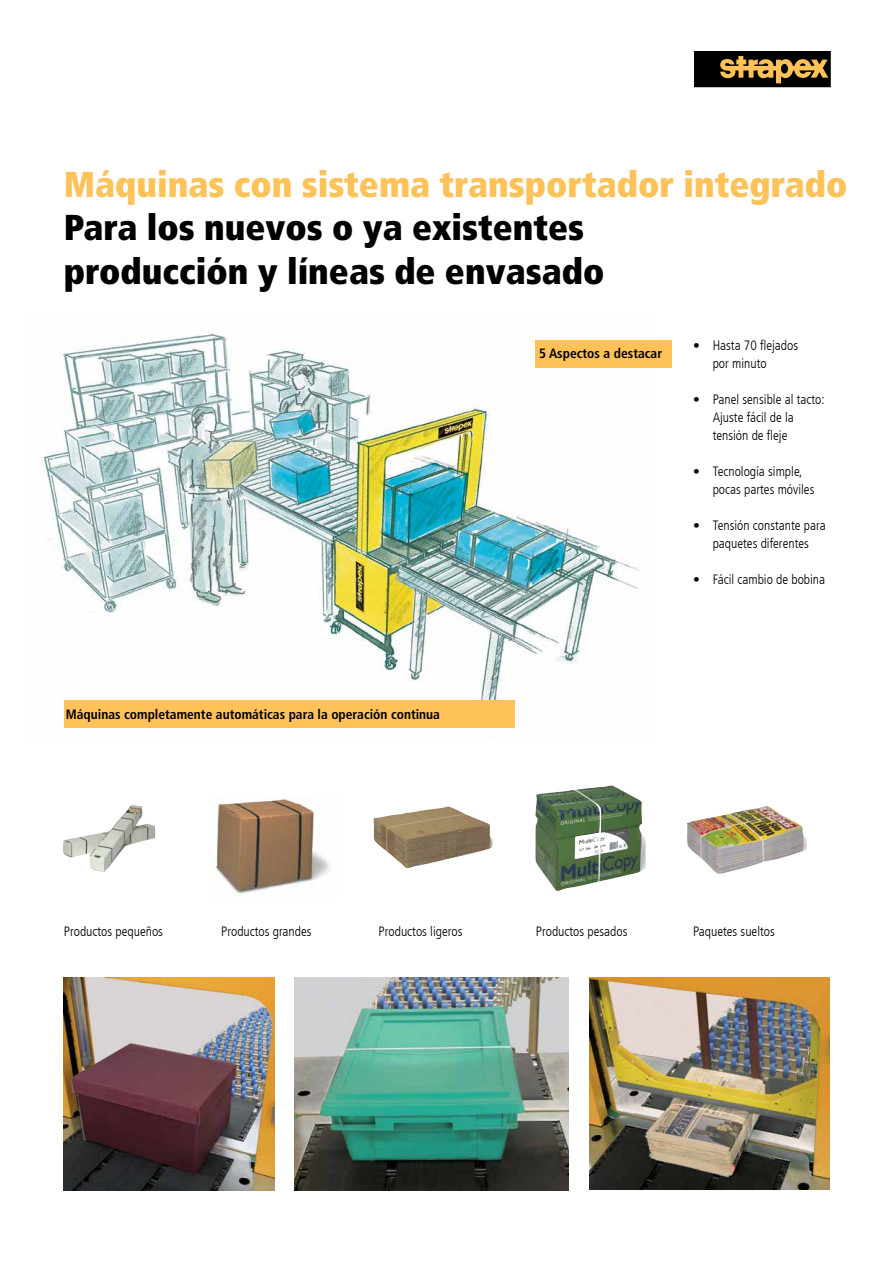
<style>
.page{position:relative;width:893px;height:1263px;background:#fff}
.page>*{position:absolute;margin:0;border:0;box-sizing:border-box;transform-origin:0 0}
.t1{font:900 condensed 36px "Frutiger LT Com";color:#000}
.t2{font:900 condensed 36px "Frutiger LT Com";color:#fec259}
.t3{font:300 condensed 13.5px "Frutiger LT Com";color:#000}
.t4{font:700 condensed 13.5px "Frutiger LT Com";color:#000}
</style>
<div class="page">
<img style="left:43px;top:333px;width:597px;height:367px">
<div style="left:694px;top:51px;width:136px;height:36px;background:#000"></div>
<svg style="left:720px;top:56px;width:108px;height:27px"></svg>
<div style="left:536px;top:340px;width:136px;height:28px;background:#fec259"></div>
<img style="left:687px;top:806px;width:120px;height:68px">
<img style="left:373px;top:806px;width:120px;height:63px">
<img style="left:62px;top:805px;width:94px;height:67px">
<img style="left:535px;top:785px;width:111px;height:106px">
<img style="left:64px;top:977px;width:210px;height:214px">
<img style="left:294px;top:977px;width:274px;height:214px">
<img style="left:590px;top:977px;width:239px;height:212px">
<img style="left:215px;top:796px;width:115px;height:98px">
<div style="left:64px;top:700px;width:451px;height:28px;background:#fec259"></div>
<p class="t2" style="left:64px;top:163px;width:785px">Máquinas con sistema transportador integrado</p>
<p class="t1" style="left:64px;top:206px;width:522px">Para los nuevos o ya existentes</p>
<p class="t1" style="left:64px;top:249px;width:542px">producción y líneas de envasado</p>
<p class="t4" style="left:66px;top:706px;width:376px">Máquinas completamente automáticas para la operación continua</p>
<p class="t4" style="left:539px;top:345px;width:124px">5 Aspectos a destacar</p>
<p class="t3" style="left:693px;top:338px;width:106px">• Hasta 70 flejados</p>
<p class="t3" style="left:713px;top:356px;width:56px">por minuto</p>
<p class="t3" style="left:693px;top:392px;width:133px">• Panel sensible al tacto:</p>
<p class="t3" style="left:713px;top:410px;width:83px">Ajuste fácil de la</p>
<p class="t3" style="left:713px;top:428px;width:76px">tensión de fleje</p>
<p class="t3" style="left:693px;top:464px;width:111px">• Tecnología simple,</p>
<p class="t3" style="left:713px;top:482px;width:103px">pocas partes móviles</p>
<p class="t3" style="left:693px;top:518px;width:134px">• Tensión constante para</p>
<p class="t3" style="left:713px;top:536px;width:98px">paquetes diferentes</p>
<p class="t3" style="left:693px;top:572px;width:133px">• Fácil cambio de bobina</p>
<p class="t3" style="left:64px;top:924px;width:101px">Productos pequeños</p>
<p class="t3" style="left:221px;top:924px;width:92px">Productos grandes</p>
<p class="t3" style="left:378px;top:924px;width:86px">Productos ligeros</p>
<p class="t3" style="left:536px;top:924px;width:93px">Productos pesados</p>
<p class="t3" style="left:693px;top:924px;width:83px">Paquetes sueltos</p>
</div>
